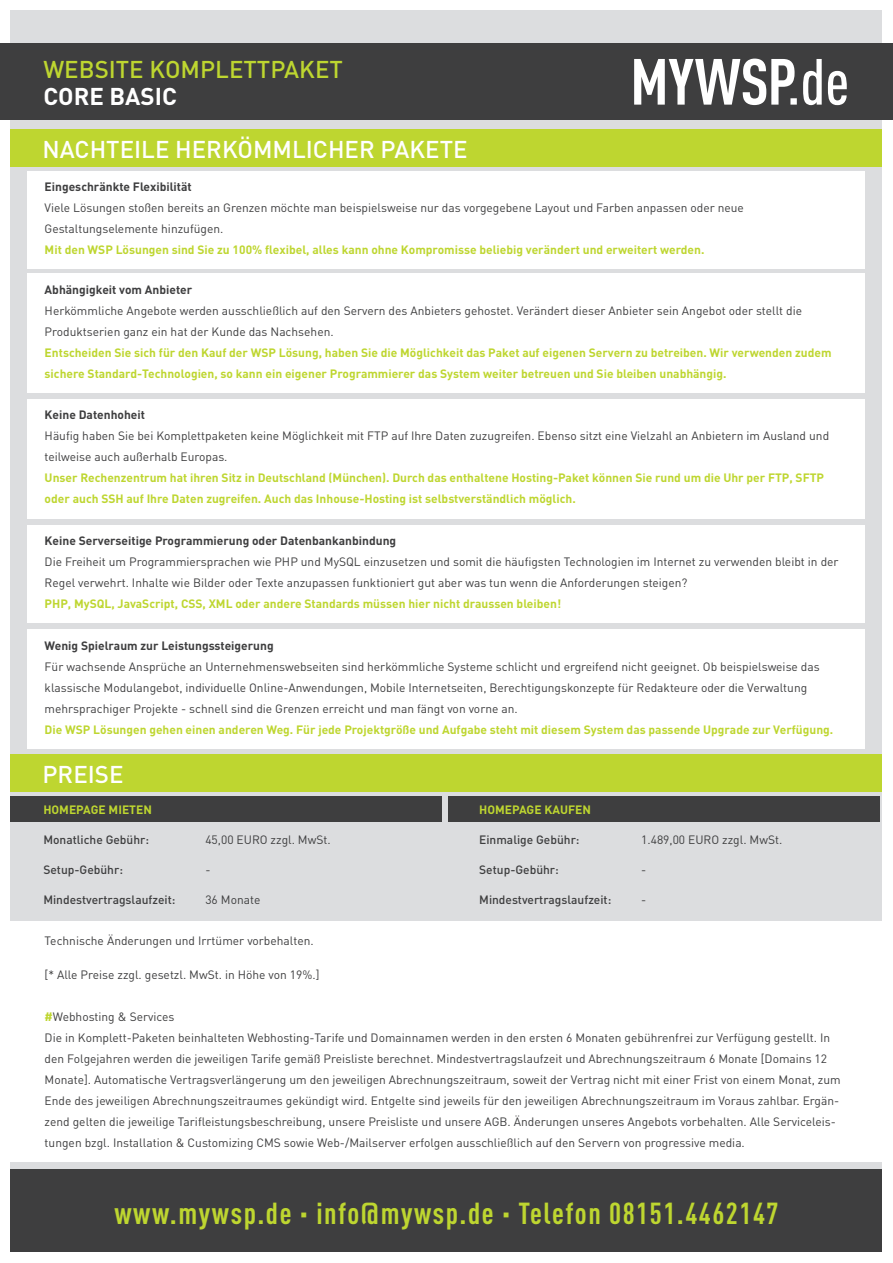
<style>
.page{position:relative;width:893px;height:1263px;background:#fff}
.page>*{position:absolute;margin:0;border:0;box-sizing:border-box;transform-origin:0 0}
.t1{font:700 30px "DIN Cond";letter-spacing:.05em;color:#bed630}
.t2{font:500 24px "DIN";color:#fff}
.t3{font:500 24px "DIN";color:#bed630}
.t4{font:700 24px "DIN";color:#fff}
.t5{font:12px/21px "DIN";color:#3e3e3f}
.t6{font:700 12px/21px "DIN";color:#bed630}
.t7{font:700 12px "DIN";color:#3e3e3f}
.t8{font:500 12px "DIN";color:#3e3e3f}
.s1{font-weight:700;color:#bed630}
</style>
<div class="page">
<div style="left:11px;top:11px;width:871px;height:1241px;background:#dcdddf"></div>
<div style="left:28px;top:399px;width:837px;height:119px;background:#fff"></div>
<div style="left:28px;top:525px;width:837px;height:98px;background:#fff"></div>
<div style="left:28px;top:629px;width:837px;height:120px;background:#fff"></div>
<div style="left:11px;top:921px;width:871px;height:241px;background:#fff"></div>
<div style="left:11px;top:1169px;width:871px;height:83px;background:#3e3e3f"></div>
<div style="left:0;top:44px;width:893px;height:76px;background:#3e3e3f"></div>
<svg style="left:634px;top:59px;width:213px;height:46px"></svg>
<div style="left:11px;top:755px;width:871px;height:37px;background:#bed630"></div>
<div style="left:11px;top:796px;width:431px;height:26px;background:#3e3e3f"></div>
<div style="left:449px;top:796px;width:431px;height:26px;background:#3e3e3f"></div>
<div style="left:11px;top:129px;width:871px;height:37px;background:#bed630"></div>
<div style="left:28px;top:171px;width:837px;height:98px;background:#fff"></div>
<div style="left:28px;top:273px;width:837px;height:120px;background:#fff"></div>
<h2 class="t3" style="left:43px;top:54px;width:301px">WEBSITE KOMPLETTPAKET</h2>
<h2 class="t4" style="left:43px;top:81px;width:135px">CORE BASIC</h2>
<h2 class="t2" style="left:43px;top:133px;width:427px">NACHTEILE HERKÖMMLICHER PAKETE</h2>
<p class="t7" style="left:45px;top:179px;width:149px">Eingeschränkte Flexibilität</p>
<p class="t5" style="left:45px;top:197px;width:701px">Viele Lösungen stoßen bereits an Grenzen möchte man beispielsweise nur das vorgegebene Layout und Farben anpassen oder neue<br>Gestaltungselemente hinzufügen.</p>
<p class="t6" style="left:45px;top:239px;width:661px">Mit den WSP Lösungen sind Sie zu 100% flexibel, alles kann ohne Kompromisse beliebig verändert und erweitert werden.</p>
<p class="t7" style="left:45px;top:282px;width:149px">Abhängigkeit vom Anbieter</p>
<p class="t5" style="left:45px;top:300px;width:759px">Herkömmliche Angebote werden ausschließlich auf den Servern des Anbieters gehostet. Verändert dieser Anbieter sein Angebot oder stellt die<br>Produktserien ganz ein hat der Kunde das Nachsehen.</p>
<p class="t6" style="left:45px;top:341px;width:788px">Entscheiden Sie sich für den Kauf der WSP Lösung, haben Sie die Möglichkeit das Paket auf eigenen Servern zu betreiben. Wir verwenden zudem sichere Standard-Technologien, so kann ein eigener Programmierer das System weiter betreuen und Sie bleiben unabhängig.</p>
<p class="t7" style="left:45px;top:407px;width:102px">Keine Datenhoheit</p>
<p class="t5" style="left:45px;top:425px;width:786px">Häufig haben Sie bei Komplettpaketen keine Möglichkeit mit FTP auf Ihre Daten zuzugreifen. Ebenso sitzt eine Vielzahl an Anbietern im Ausland und teilweise auch außerhalb Europas.</p>
<p class="t6" style="left:45px;top:467px;width:781px">Unser Rechenzentrum hat ihren Sitz in Deutschland (München). Durch das enthaltene Hosting-Paket können Sie rund um die Uhr per FTP, SFTP oder auch SSH auf Ihre Daten zugreifen. Auch das Inhouse-Hosting ist selbstverständlich möglich.</p>
<p class="t7" style="left:45px;top:533px;width:353px">Keine Serverseitige Programmierung oder Datenbankanbindung</p>
<p class="t5" style="left:45px;top:551px;width:795px">Die Freiheit um Programmiersprachen wie PHP und MySQL einzusetzen und somit die häufigsten Technologien im Internet zu verwenden bleibt in der<br>Regel verwehrt. Inhalte wie Bilder oder Texte anzupassen funktioniert gut aber was tun wenn die Anforderungen steigen?</p>
<p class="t6" style="left:45px;top:593px;width:518px">PHP, MySQL, JavaScript, CSS, XML oder andere Standards müssen hier nicht draussen bleiben!</p>
<p class="t7" style="left:45px;top:637px;width:231px">Wenig Spielraum zur Leistungssteigerung</p>
<p class="t5" style="left:45px;top:656px;width:777px">Für wachsende Ansprüche an Unternehmenswebseiten sind herkömmliche Systeme schlicht und ergreifend nicht geeignet. Ob beispielsweise das klassische Modulangebot, individuelle Online-Anwendungen, Mobile Internetseiten, Berechtigungskonzepte für Redakteure oder die Verwaltung mehrsprachiger Projekte - schnell sind die Grenzen erreicht und man fängt von vorne an.</p>
<p class="t6" style="left:45px;top:718px;width:790px">Die WSP Lösungen gehen einen anderen Weg. Für jede Projektgröße und Aufgabe steht mit diesem System das passende Upgrade zur Verfügung.</p>
<h2 class="t2" style="left:43px;top:759px;width:82px">PREISE</h2>
<p class="t6" style="left:43px;top:799px;width:110px">HOMEPAGE MIETEN</p>
<p class="t8" style="left:43px;top:832px;width:107px">Monatliche Gebühr:</p>
<p class="t5" style="left:205px;top:829px;width:127px">45,00 EURO zzgl. MwSt.</p>
<p class="t8" style="left:43px;top:862px;width:81px">Setup-Gebühr:</p>
<p class="t5" style="left:205px;top:859px;width:7px">-</p>
<p class="t8" style="left:43px;top:892px;width:134px">Mindestvertragslaufzeit:</p>
<p class="t5" style="left:205px;top:889px;width:56px">36 Monate</p>
<p class="t6" style="left:479px;top:799px;width:113px">HOMEPAGE KAUFEN</p>
<p class="t8" style="left:479px;top:832px;width:102px">Einmalige Gebühr:</p>
<p class="t5" style="left:641px;top:829px;width:143px">1.489,00 EURO zzgl. MwSt.</p>
<p class="t8" style="left:479px;top:862px;width:81px">Setup-Gebühr:</p>
<p class="t5" style="left:641px;top:859px;width:7px">-</p>
<p class="t8" style="left:479px;top:892px;width:134px">Mindestvertragslaufzeit:</p>
<p class="t5" style="left:641px;top:889px;width:7px">-</p>
<p class="t5" style="left:45px;top:929px;width:271px">Technische Änderungen und Irrtümer vorbehalten.</p>
<p class="t5" style="left:45px;top:964px;width:276px">[* Alle Preise zzgl. gesetzl. MwSt. in Höhe von 19%.]</p>
<p class="t5" style="left:45px;top:1006px;width:797px"><span class="s1">#</span>Webhosting &amp; Services<br>Die in Komplett-Paketen beinhalteten Webhosting-Tarife und Domainnamen werden in den ersten 6 Monaten gebührenfrei zur Verfügung gestellt. In den Folgejahren werden die jeweiligen Tarife gemäß Preisliste berechnet. Mindestvertragslaufzeit und Abrechnungszeitraum 6 Monate [Domains 12<br>Monate]. Automatische Vertragsverlängerung um den jeweiligen Abrechnungszeitraum, soweit der Vertrag nicht mit einer Frist von einem Monat, zum Ende des jeweiligen Abrechnungszeitraumes gekündigt wird. Entgelte sind jeweils für den jeweiligen Abrechnungszeitraum im Voraus zahlbar. Ergän&shy;zend gelten die jeweilige Tarifleistungsbeschreibung, unsere Preisliste und unsere AGB. Änderungen unseres Angebots vorbehalten. Alle Serviceleis&shy;tungen bzgl. Installation &amp; Customizing CMS sowie Web-/Mailserver erfolgen ausschließlich auf den Servern von progressive media.</p>
<h1 class="t1" style="left:114px;top:1195px;width:666px">www.mywsp.de · info@mywsp.de · Telefon 08151.4462147</h1>
</div>
